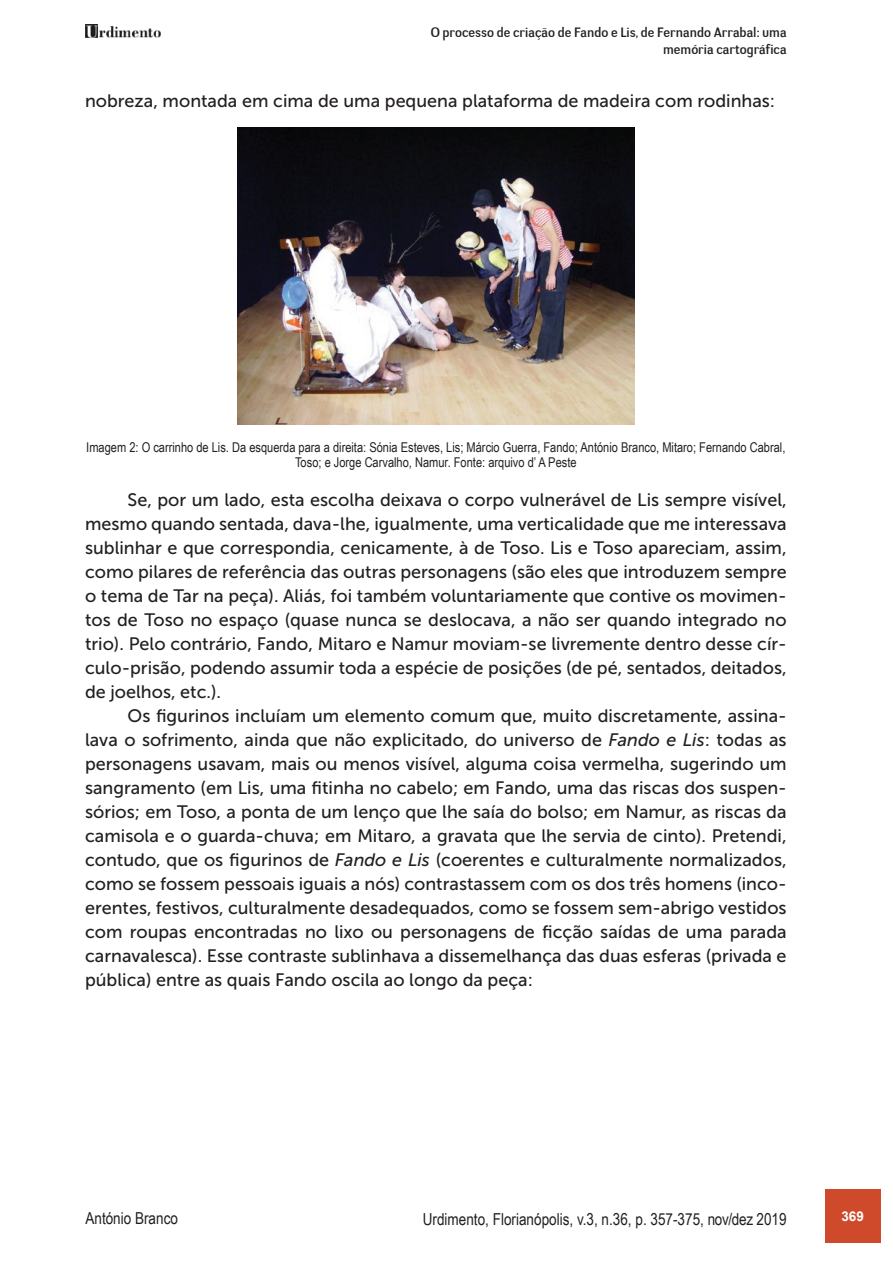
<style>
.page{position:relative;width:893px;height:1263px;background:#fff}
.page>*{position:absolute;margin:0;border:0;box-sizing:border-box;transform-origin:0 0}
.t1{font:18px/24px "Museo Sans 500";color:#231f20;text-align:justify}
.t2{font:16.5px "Arial Narrow";color:#231f20}
.t3{font:13.5px/15px "Arial Narrow";color:#231f20;text-align:center}
.t4{font:13.5px/16.2px "Negotiate Free";color:#231f20;text-align:right}
.t5{font:700 13.5px "Arial";color:#fff}
.s1{font-style:italic}
</style>
<div class="page">
<img style="left:85px;top:25px;width:75px;height:13px">
<div style="left:825px;top:1189px;width:55px;height:53px;background:#cf4a2a"></div>
<img style="left:238px;top:127px;width:396px;height:298px">
<p class="t4" style="left:431px;top:25px;width:357px">O processo de criação de Fando e Lis, de Fernando Arrabal: uma memória cartográfica</p>
<p class="t1" style="left:85px;top:89px;width:692px">nobreza, montada em cima de uma pequena plataforma de madeira com rodinhas:</p>
<p class="t3" style="left:86px;top:439px;width:701px">Imagem 2: O carrinho de Lis. Da esquerda para a direita: Sónia Esteves, Lis; Márcio Guerra, Fando; António Branco, Mitaro; Fernando Cabral,<br>Toso; e Jorge Carvalho, Namur. Fonte: arquivo d’ A Peste</p>
<p class="t1" style="left:85px;top:488px;width:703px;text-indent:43px">Se, por um lado, esta escolha deixava o corpo vulnerável de Lis sempre visível, mesmo quando sentada, dava-lhe, igualmente, uma verticalidade que me interessava sublinhar e que correspondia, cenicamente, à de Toso. Lis e Toso apareciam, assim, como pilares de referência das outras personagens (são eles que introduzem sempre o tema de Tar na peça). Aliás, foi também voluntariamente que contive os movimen&shy;tos de Toso no espaço (quase nunca se deslocava, a não ser quando integrado no trio). Pelo contrário, Fando, Mitaro e Namur moviam-se livremente dentro desse cír&shy;culo-prisão, podendo assumir toda a espécie de posições (de pé, sentados, deitados, de joelhos, etc.).</p>
<p class="t1" style="left:85px;top:704px;width:703px;text-indent:43px">Os figurinos incluíam um elemento comum que, muito discretamente, assina&shy;lava o sofrimento, ainda que não explicitado, do universo de <span class="s1">Fando e Lis</span>: todas as personagens usavam, mais ou menos visível, alguma coisa vermelha, sugerindo um sangramento (em Lis, uma fitinha no cabelo; em Fando, uma das riscas dos suspen&shy;sórios; em Toso, a ponta de um lenço que lhe saía do bolso; em Namur, as riscas da camisola e o guarda-chuva; em Mitaro, a gravata que lhe servia de cinto). Pretendi, contudo, que os figurinos de <span class="s1">Fando e Lis</span> (coerentes e culturalmente normalizados, como se fossem pessoais iguais a nós) contrastassem com os dos três homens (inco&shy;erentes, festivos, culturalmente desadequados, como se fossem sem-abrigo vestidos com roupas encontradas no lixo ou personagens de ficção saídas de uma parada carnavalesca). Esse contraste sublinhava a dissemelhança das duas esferas (privada e pública) entre as quais Fando oscila ao longo da peça:</p>
<p class="t2" style="left:85px;top:1206px;width:94px">António Branco</p>
<p class="t2" style="left:423px;top:1206px;width:365px">Urdimento, Florianópolis, v.3, n.36, p. 357-375, nov/dez 2019</p>
<p class="t5" style="left:841px;top:1207px;width:24px">369</p>
</div>
